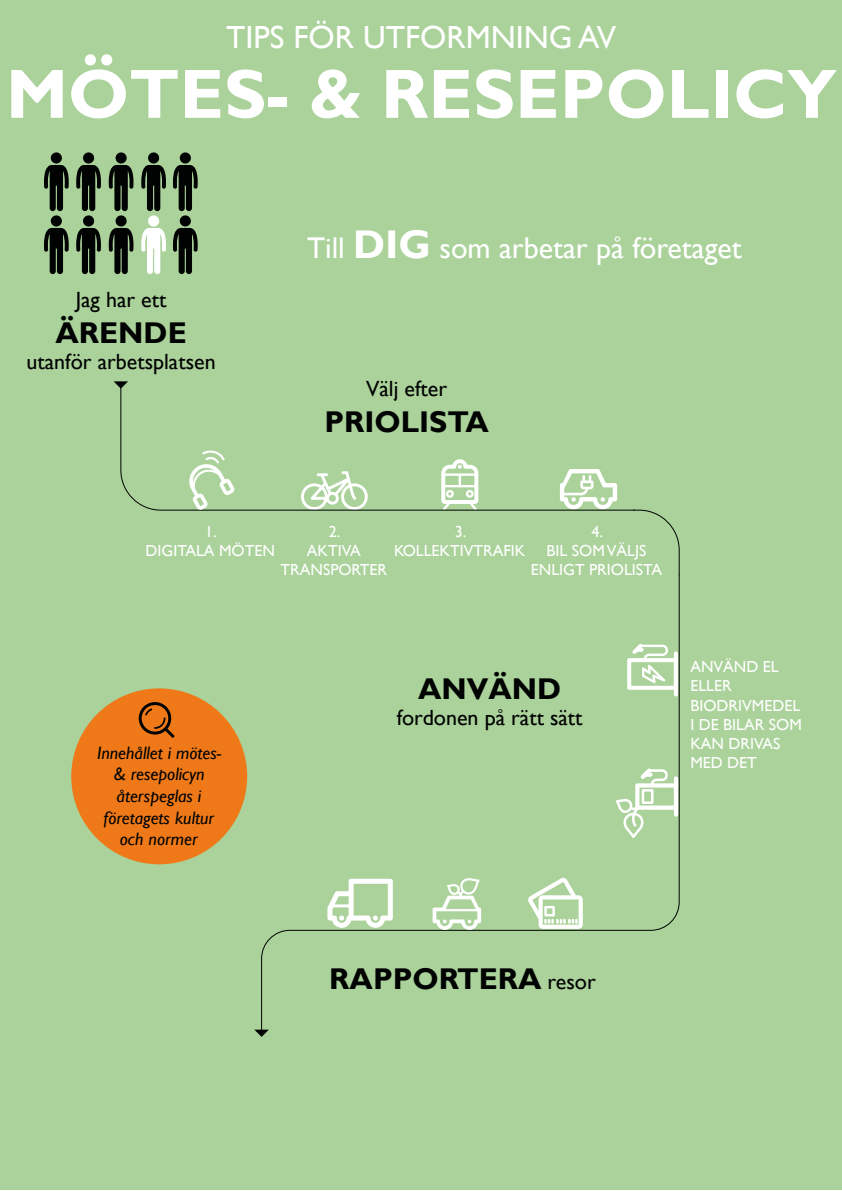
<style>
.page{position:relative;width:842px;height:1191px;background:#fff}
.page>*{position:absolute;margin:0;border:0;box-sizing:border-box;transform-origin:0 0}
.t1{font:700 70px "Gill Sans";color:#fff}
.t2{font:32px "Gill Sans";color:#fff}
.t3{font:700 30px "Gill Sans";color:#010202}
.t4{font:30px "Gill Sans";color:#fff}
.t5{font:22px "Gill Sans";color:#010202}
.t6{font:italic 18px/21.6px "Gill Sans";color:#010202;text-align:center}
.t7{font:16px/19.2px "Gill Sans";color:#fff;text-align:center}
.s1{font-weight:700;font-size:40px}
.s2{font-weight:400;font-size:22px}
</style>
<div class="page">
<div style="left:0;top:0;width:842px;height:1189px;background:#aad29a"></div>
<svg style="left:173px;top:152px;width:25px;height:122px;background:#4c5e45"></svg>
<svg style="left:44px;top:152px;width:25px;height:122px;background:#4c5e45"></svg>
<svg style="left:76px;top:152px;width:25px;height:122px;background:#4c5e45"></svg>
<svg style="left:109px;top:152px;width:24px;height:122px;background:#495a42"></svg>
<svg style="left:141px;top:152px;width:25px;height:122px"></svg>
<svg style="left:114px;top:381px;width:14px;height:8px"></svg>
<div style="left:261px;top:573px;width:419px;height:458px;background:#aad29a"></div>
<svg style="left:254px;top:1029px;width:15px;height:8px"></svg>
<div style="left:632px;top:509px;width:48px;height:67px;background:#aad29a"></div>
<svg style="left:120px;top:385px;width:516px;height:126px;background:#abd19c"></svg>
<svg style="left:433px;top:877px;width:48px;height:53px"></svg>
<svg style="left:189px;top:450px;width:45px;height:60px"></svg>
<div style="left:71px;top:688px;width:176px;height:176px;background:#ef7918;border-radius:50%"></div>
<svg style="left:139px;top:702px;width:35px;height:36px"></svg>
<svg style="left:616px;top:768px;width:62px;height:70px"></svg>
<svg style="left:627px;top:643px;width:51px;height:53px"></svg>
<h2 class="t2" style="left:226px;top:18px;width:391px">TIPS FÖR UTFORMNING AV</h2>
<h1 class="t1" style="left:6px;top:52px;width:832px">MÖTES- &amp; RESEPOLICY</h1>
<h3 class="t5" style="left:76px;top:286px;width:92px">Jag har ett</h3>
<h3 class="t3" style="left:56px;top:314px;width:133px">ÄRENDE</h3>
<h3 class="t5" style="left:27px;top:349px;width:191px">utanför arbetsplatsen</h3>
<h3 class="t4" style="left:307px;top:231px;width:436px">Till <span class="s1">DIG</span> som arbetar på företaget</h3>
<h3 class="t5" style="left:366px;top:376px;width:83px">Välj efter</h3>
<h3 class="t3" style="left:325px;top:404px;width:166px">PRIOLISTA</h3>
<p class="t7" style="left:146px;top:522px;width:131px">1.<br>DIGITALA MÖTEN</p>
<p class="t7" style="left:280px;top:522px;width:108px">2.<br>AKTIVA<br>TRANSPORTER</p>
<p class="t7" style="left:394px;top:522px;width:133px">3.<br>KOLLEKTIVTRAFIK</p>
<p class="t7" style="left:531px;top:522px;width:133px">4.<br>BIL SOM VÄLJS<br>ENLIGT PRIOLISTA</p>
<p class="t6" style="left:97px;top:742px;width:126px">Innehållet i mötes-&amp; resepolicyn återspeglas i företagets kultur och normer</p>
<h3 class="t3" style="left:418px;top:670px;width:145px">ANVÄND</h3>
<h3 class="t5" style="left:397px;top:705px;width:187px">fordonen på rätt sätt</h3>
<p class="t7" style="left:690px;top:657px;width:113px;text-align:left">ANVÄND EL<br>ELLER<br>BIODRIVMEDEL<br>I DE BILAR SOM<br>KAN DRIVAS<br>MED DET</p>
<h3 class="t3" style="left:329px;top:960px;width:268px">RAPPORTERA <span class="s2">resor</span></h3>
</div>
